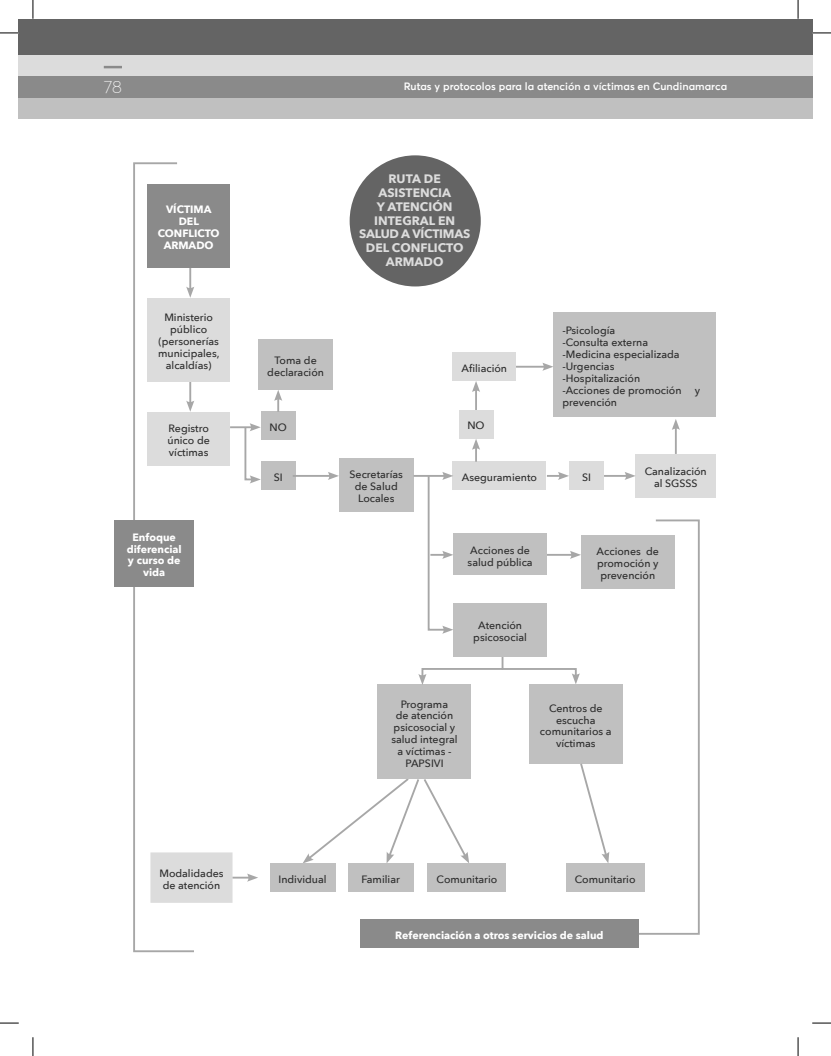
<style>
.page{position:relative;width:831px;height:1056px;background:#fff}
.page>*{position:absolute;margin:0;border:0;box-sizing:border-box;transform-origin:0 0}
.t1{font:100 17.5px "Averta Std";color:#fff}
.t2{font:700 12.25px/13.8px "Avenir Next";color:#dcdcdc;text-align:center}
.t3{font:500 10.62px/11.9px "Avenir Next";color:#2c2c2c;text-align:center}
.t4{font:700 10.62px/11.9px "Avenir Next";color:#fff;text-align:center}
.t5{font:600 10.62px "Averta Std";color:#fff}
</style>
<div class="page">
<div style="left:798px;top:97px;width:14px;height:22px;background:#c0c0c0"></div>
<div style="left:798px;top:76px;width:14px;height:21px;background:#8a8a8a"></div>
<div style="left:798px;top:54px;width:14px;height:22px;background:#dcdcdc"></div>
<div style="left:798px;top:19px;width:14px;height:35px;background:#646464"></div>
<div style="left:19px;top:97px;width:779px;height:22px;background:#c0c0c0"></div>
<div style="left:19px;top:76px;width:779px;height:21px;background:#8a8a8a"></div>
<div style="left:19px;top:54px;width:779px;height:22px;background:#dcdcdc"></div>
<div style="left:19px;top:19px;width:779px;height:35px;background:#646464"></div>
<svg style="left:104px;top:66px;width:18px;height:2px"></svg>
<div style="left:350px;top:155px;width:131px;height:131px;background:#646464;border-radius:50%"></div>
<svg style="left:132px;top:162px;width:64px;height:791px"></svg>
<svg style="left:303px;top:776px;width:166px;height:87px"></svg>
<hr style="left:541px;top:554px;width:32px;height:2px;background:#a7a7a7">
<svg style="left:570px;top:551px;width:11px;height:8px"></svg>
<hr style="left:189px;top:260px;width:2px;height:30px;background:#a7a7a7">
<svg style="left:186px;top:287px;width:8px;height:11px"></svg>
<hr style="left:189px;top:376px;width:2px;height:28px;background:#a7a7a7">
<svg style="left:186px;top:400px;width:8px;height:12px"></svg>
<div style="left:147px;top:298px;width:83px;height:83px;background:#dcdcdc"></div>
<div style="left:147px;top:184px;width:83px;height:83px;background:#8a8a8a"></div>
<div style="left:147px;top:412px;width:83px;height:54px;background:#dcdcdc"></div>
<div style="left:339px;top:458px;width:74px;height:54px;background:#c0c0c0"></div>
<div style="left:459px;top:410px;width:34px;height:28px;background:#dcdcdc"></div>
<div style="left:569px;top:462px;width:35px;height:28px;background:#dcdcdc"></div>
<div style="left:453px;top:462px;width:93px;height:28px;background:#dcdcdc"></div>
<div style="left:453px;top:353px;width:63px;height:28px;background:#dcdcdc"></div>
<div style="left:270px;top:863px;width:65px;height:29px;background:#c0c0c0"></div>
<div style="left:348px;top:863px;width:65px;height:29px;background:#c0c0c0"></div>
<div style="left:566px;top:863px;width:78px;height:29px;background:#c0c0c0"></div>
<div style="left:428px;top:863px;width:78px;height:29px;background:#c0c0c0"></div>
<div style="left:453px;top:534px;width:94px;height:41px;background:#c0c0c0"></div>
<div style="left:581px;top:535px;width:93px;height:54px;background:#c0c0c0"></div>
<div style="left:636px;top:454px;width:80px;height:44px;background:#dcdcdc"></div>
<div style="left:553px;top:312px;width:163px;height:105px;background:#c0c0c0"></div>
<div style="left:453px;top:603px;width:94px;height:54px;background:#c0c0c0"></div>
<div style="left:378px;top:684px;width:93px;height:95px;background:#c0c0c0"></div>
<div style="left:529px;top:684px;width:93px;height:80px;background:#c0c0c0"></div>
<div style="left:360px;top:920px;width:279px;height:28px;background:#8a8a8a"></div>
<div style="left:258px;top:340px;width:75px;height:50px;background:#c0c0c0"></div>
<div style="left:261px;top:412px;width:35px;height:28px;background:#c0c0c0"></div>
<div style="left:261px;top:462px;width:35px;height:28px;background:#c0c0c0"></div>
<hr style="left:230px;top:426px;width:23px;height:2px;background:#a7a7a7">
<svg style="left:244px;top:423px;width:17px;height:60px"></svg>
<svg style="left:274px;top:390px;width:8px;height:22px"></svg>
<hr style="left:293px;top:475px;width:38px;height:2px;background:#a7a7a7">
<svg style="left:328px;top:472px;width:11px;height:8px"></svg>
<hr style="left:413px;top:475px;width:33px;height:2px;background:#a7a7a7">
<svg style="left:427px;top:472px;width:26px;height:162px"></svg>
<svg style="left:637px;top:519px;width:63px;height:416px"></svg>
<svg style="left:418px;top:657px;width:162px;height:27px"></svg>
<svg style="left:580px;top:764px;width:29px;height:99px"></svg>
<svg style="left:150px;top:852px;width:108px;height:51px"></svg>
<svg style="left:472px;top:439px;width:8px;height:23px"></svg>
<hr style="left:475px;top:389px;width:2px;height:21px;background:#a7a7a7">
<svg style="left:472px;top:381px;width:8px;height:11px"></svg>
<svg style="left:547px;top:472px;width:22px;height:8px"></svg>
<hr style="left:604px;top:475px;width:24px;height:2px;background:#a7a7a7">
<svg style="left:624px;top:472px;width:12px;height:8px"></svg>
<hr style="left:516px;top:366px;width:30px;height:2px;background:#a7a7a7">
<svg style="left:542px;top:363px;width:11px;height:8px"></svg>
<hr style="left:675px;top:427px;width:2px;height:27px;background:#a7a7a7">
<svg style="left:672px;top:419px;width:8px;height:11px"></svg>
<div style="left:114px;top:520px;width:80px;height:66px;background:#8a8a8a"></div>
<svg style="left:0;top:32px;width:19px;height:2px"></svg>
<svg style="left:812px;top:32px;width:19px;height:2px"></svg>
<svg style="left:0;top:1022px;width:19px;height:2px"></svg>
<svg style="left:812px;top:1022px;width:19px;height:2px"></svg>
<svg style="left:32px;top:0;width:2px;height:19px"></svg>
<svg style="left:32px;top:1037px;width:2px;height:19px"></svg>
<svg style="left:797px;top:0;width:2px;height:19px"></svg>
<svg style="left:797px;top:1037px;width:2px;height:19px"></svg>
<h1 class="t1" style="left:104px;top:76px;width:20px">78</h1>
<p class="t5" style="left:404px;top:80px;width:325px">Rutas y protocolos para la atención a víctimas en Cundinamarca</p>
<p class="t4" style="left:166px;top:203px;width:19px">Víctima</p>
<p class="t4" style="left:179px;top:215px;width:22px">DEL</p>
<p class="t4" style="left:158px;top:227px;width:64px">CONFLICTO</p>
<p class="t4" style="left:164px;top:239px;width:51px">ARMADO</p>
<p class="t3" style="left:158px;top:311px;width:63px">Ministerio público (personerías municipales, alcaldías)</p>
<p class="t3" style="left:167px;top:422px;width:44px;text-align:justify">Registro único de víctimas</p>
<p class="t4" style="left:127px;top:531px;width:56px">Enfoque diferencial y curso de vida</p>
<p class="t3" style="left:159px;top:867px;width:66px">Modalidades de atención</p>
<p class="t3" style="left:267px;top:354px;width:58px">Toma de declaración</p>
<p class="t3" style="left:270px;top:421px;width:19px">NO</p>
<p class="t3" style="left:274px;top:471px;width:10px">SI</p>
<p class="t2" style="left:359px;top:172px;width:113px">RUTA DE<br>ASISTENCIA<br>Y ATENCIÓN<br>INTEGRAL EN<br>SALUD A VÍCTIMAS<br>DEL CONFLICTO<br>ARMADO</p>
<p class="t3" style="left:461px;top:362px;width:47px">Afiliación</p>
<p class="t3" style="left:467px;top:419px;width:19px">NO</p>
<p class="t3" style="left:562px;top:324px;width:139px;text-align:left">-Psicología<br>-Consulta externa<br>-Medicina especializada -Urgencias<br>-Hospitalización<br>-Acciones de promoción y prevención</p>
<p class="t3" style="left:349px;top:468px;width:55px">Secretarías de Salud<br>Locales</p>
<p class="t3" style="left:462px;top:471px;width:77px">Aseguramiento</p>
<p class="t3" style="left:582px;top:471px;width:10px">SI</p>
<p class="t3" style="left:654px;top:465px;width:54px;text-align:left;text-indent:-9px">Canalización al sgsss</p>
<p class="t3" style="left:468px;top:544px;width:67px;text-align:left">Acciones de salud pública</p>
<p class="t3" style="left:597px;top:545px;width:64px">Acciones de promoción y prevención</p>
<p class="t3" style="left:473px;top:619px;width:55px">Atención psicosocial</p>
<p class="t3" style="left:401px;top:697px;width:49px">Programa</p>
<p class="t3" style="left:396px;top:709px;width:59px">de atención</p>
<p class="t3" style="left:394px;top:721px;width:63px">psicosocial y</p>
<p class="t3" style="left:391px;top:733px;width:68px">salud integral</p>
<p class="t3" style="left:397px;top:745px;width:55px">a víctimas -</p>
<p class="t3" style="left:405px;top:757px;width:7px">papsivi</p>
<p class="t3" style="left:540px;top:702px;width:73px">Centros de escucha comunitarios a víctimas</p>
<p class="t3" style="left:278px;top:873px;width:50px">Individual</p>
<p class="t3" style="left:361px;top:873px;width:40px">Familiar</p>
<p class="t3" style="left:437px;top:873px;width:62px">Comunitario</p>
<p class="t3" style="left:575px;top:873px;width:62px">Comunitario</p>
<p class="t4" style="left:395px;top:929px;width:210px">Referenciación a otros servicios de salud</p>
</div>
